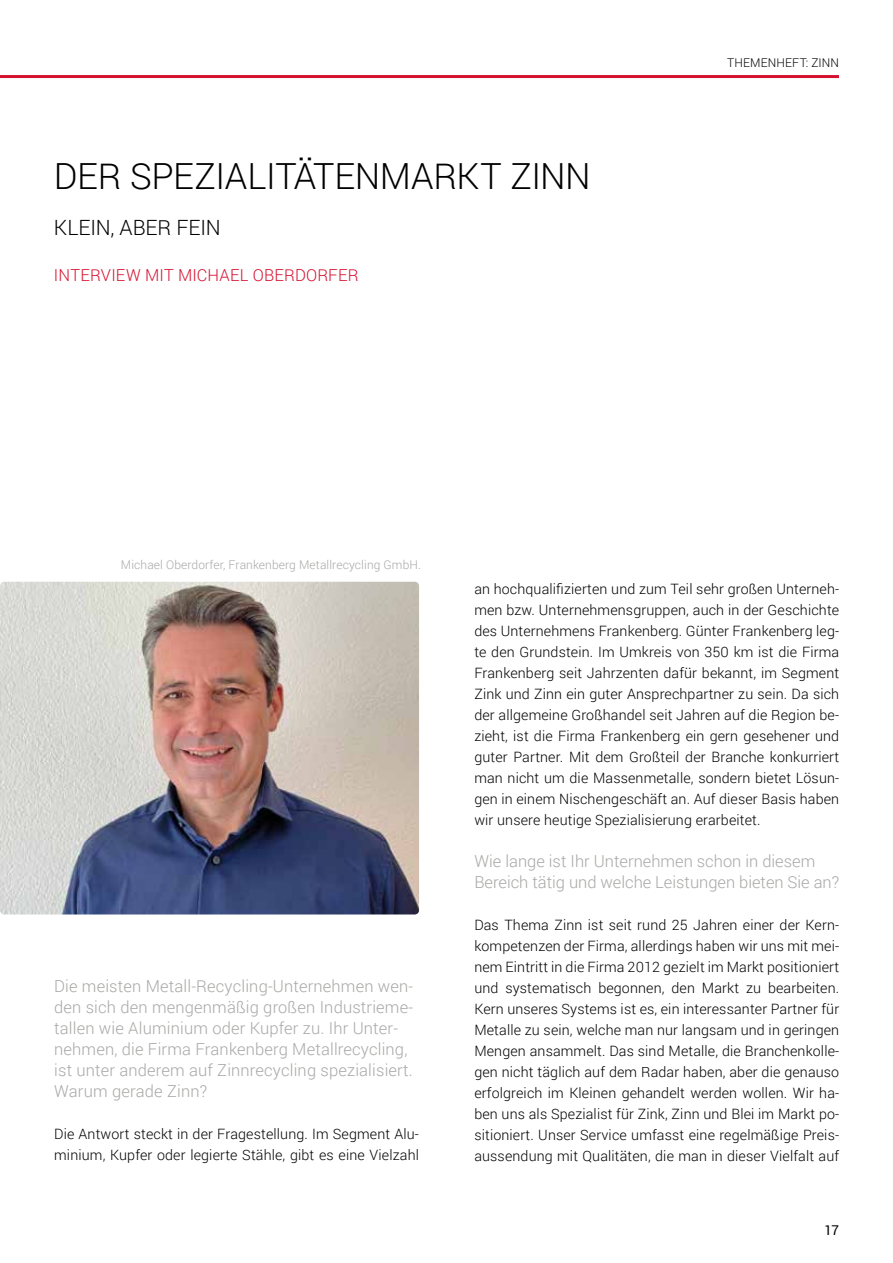
<style>
.page{position:relative;width:893px;height:1263px;background:#fff}
.page>*{position:absolute;margin:0;border:0;box-sizing:border-box;transform-origin:0 0}
.t1{font:300 36px "Roboto";letter-spacing:-.01em;color:#000}
.t2{font:300 21px "Roboto";letter-spacing:-.005em;color:#000}
.t3{font:300 16.5px/21px "Roboto";letter-spacing:.01em;color:#a8a8a7}
.t4{font:300 16.5px "Roboto";letter-spacing:.01em;color:#d51130}
.t5{font:300 14.25px/21px "Roboto";letter-spacing:.01em;color:#000;text-align:justify}
.t6{font:13.5px "Roboto";color:#000}
.t7{font:300 12px "Roboto";letter-spacing:.01em;color:#a8a8a7}
.t8{font:300 12px "Roboto";letter-spacing:.01em;color:#000}
</style>
<div class="page">
<hr style="left:0;top:75px;width:839px;height:3px;background:#d51130">
<img style="left:0;top:582px;width:419px;height:332px">
<h1 class="t1" style="left:54px;top:151px;width:538px">DER SPEZIALITÄTENMARKT ZINN</h1>
<h2 class="t2" style="left:54px;top:213px;width:168px">KLEIN, ABER FEIN</h2>
<p class="t4" style="left:54px;top:264px;width:306px">INTERVIEW MIT MICHAEL OBERDORFER</p>
<p class="t7" style="left:121px;top:556px;width:302px">Michael Oberdorfer, Frankenberg Metallrecycling GmbH.</p>
<p class="t8" style="left:727px;top:54px;width:113px">THEMENHEFT: ZINN</p>
<p class="t3" style="left:54px;top:975px;width:361px">Die meisten Metall-Recycling-Unternehmen wen&shy;den sich den mengenmäßig großen Industrieme&shy;tallen wie Aluminium oder Kupfer zu. Ihr Unter&shy;nehmen, die Firma Frankenberg Metallrecycling, ist unter anderem auf Zinnrecycling spezialisiert.<br>Warum gerade Zinn?</p>
<p class="t5" style="left:54px;top:1123px;width:366px">Die Antwort steckt in der Fragestellung. Im Segment Alu&shy;minium, Kupfer oder legierte Stähle, gibt es eine Vielzahl</p>
<p class="t5" style="left:474px;top:577px;width:366px">an hochqualifizierten und zum Teil sehr großen Unterneh&shy;men bzw. Unternehmensgruppen, auch in der Geschichte des Unternehmens Frankenberg. Günter Frankenberg leg&shy;te den Grundstein. Im Umkreis von 350 km ist die Firma Frankenberg seit Jahrzenten dafür bekannt, im Segment Zink und Zinn ein guter Ansprechpartner zu sein. Da sich der allgemeine Großhandel seit Jahren auf die Region be&shy;zieht, ist die Firma Frankenberg ein gern gesehener und guter Partner. Mit dem Großteil der Branche konkurriert man nicht um die Massenmetalle, sondern bietet Lösun&shy;gen in einem Nischengeschäft an. Auf dieser Basis haben wir unsere heutige Spezialisierung erarbeitet.</p>
<p class="t3" style="left:474px;top:850px;width:366px">Wie lange ist Ihr Unternehmen schon in diesem<br>Bereich tätig und welche Leistungen bieten Sie an?</p>
<p class="t5" style="left:474px;top:913px;width:366px">Das Thema Zinn ist seit rund 25 Jahren einer der Kern&shy;kompetenzen der Firma, allerdings haben wir uns mit mei&shy;nem Eintritt in die Firma 2012 gezielt im Markt positioniert und systematisch begonnen, den Markt zu bearbeiten.<br>Kern unseres Systems ist es, ein interessanter Partner für Metalle zu sein, welche man nur langsam und in geringen Mengen ansammelt. Das sind Metalle, die Branchenkolle&shy;gen nicht täglich auf dem Radar haben, aber die genauso erfolgreich im Kleinen gehandelt werden wollen. Wir ha&shy;ben uns als Spezialist für Zink, Zinn und Blei im Markt po&shy;sitioniert. Unser Service umfasst eine regelmäßige Preis&shy;aussendung mit Qualitäten, die man in dieser Vielfalt auf</p>
<p class="t6" style="left:825px;top:1220px;width:16px">17</p>
</div>
